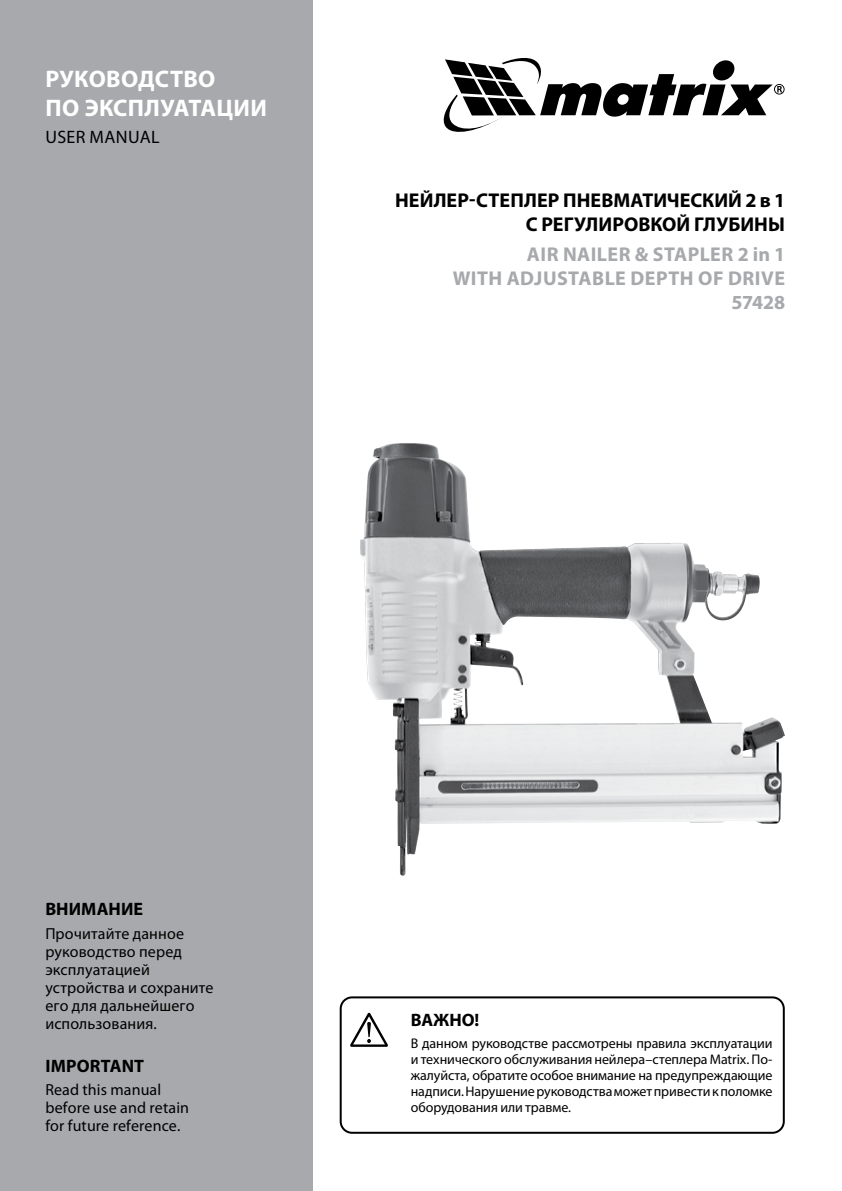
<style>
.page{position:relative;width:842px;height:1191px;background:#fff}
.page>*{position:absolute;margin:0;border:0;box-sizing:border-box;transform-origin:0 0}
.t1{font:700 24px/28px "Myriad Pro";letter-spacing:.01em;color:#fff}
.t2{font:700 20px/24px "Myriad Pro";letter-spacing:.02em;color:#a7a9ac;text-align:right}
.t3{font:700 20px/24px "Myriad Pro";color:#000;text-align:right}
.t4{font:700 18px "Myriad Pro";letter-spacing:.005em;color:#000}
.t5{font:18px "Myriad Pro";letter-spacing:.02em;color:#000}
.t6{font:700 18px "Myriad Pro";letter-spacing:.005em;color:#000}
.t7{font:16px/18px "Myriad Pro";letter-spacing:.01em;color:#000}
.t8{font:14px/16px "Myriad Pro";letter-spacing:-.005em;color:#000;text-align:justify}
</style>
<div class="page">
<div style="left:0;top:0;width:313px;height:1191px;background:#a7a9ac"></div>
<svg style="left:443px;top:58px;width:341px;height:74px"></svg>
<div style="left:340px;top:996px;width:445px;height:137px;border:2px solid #000;border-radius:11px"></div>
<svg style="left:350px;top:1012px;width:38px;height:34px"></svg>
<img style="left:360px;top:446px;width:425px;height:429px">
<h1 class="t1" style="left:46px;top:65px;width:223px">РУКОВОДСТВО<br>ПО ЭКСПЛУАТАЦИИ</h1>
<p class="t5" style="left:46px;top:126px;width:116px">USER MANUAL</p>
<h2 class="t3" style="left:395px;top:187px;width:392px">НЕЙЛЕР-СТЕПЛЕР ПНЕВМАТИЧЕСКИЙ 2 в 1<br>С РЕГУЛИРОВКОЙ ГЛУБИНЫ</h2>
<h2 class="t2" style="left:453px;top:241px;width:334px">AIR NAILER &amp; STAPLER 2 in 1<br>WITH ADJUSTABLE DEPTH OF DRIVE<br>57428</h2>
<p class="t6" style="left:45px;top:897px;width:99px">ВНИМАНИЕ</p>
<p class="t7" style="left:45px;top:924px;width:170px">Прочитайте данное руководство перед эксплуатацией устройства и сохраните его для дальнейшего использования.</p>
<p class="t4" style="left:45px;top:1053px;width:100px">IMPORTANT</p>
<p class="t7" style="left:45px;top:1080px;width:145px">Read this manual before use аnd retain for future reference.</p>
<p class="t4" style="left:411px;top:1008px;width:70px">ВАЖНО!</p>
<p class="t8" style="left:411px;top:1035px;width:363px">В данном руководстве рассмотрены правила эксплуатации и технического обслуживания нейлера–степлера Matrix. По&shy;жалуйста, обратите особое внимание на предупреждающие надписи. Нарушение руководства может привести к поломке оборудования или травме.</p>
</div>
